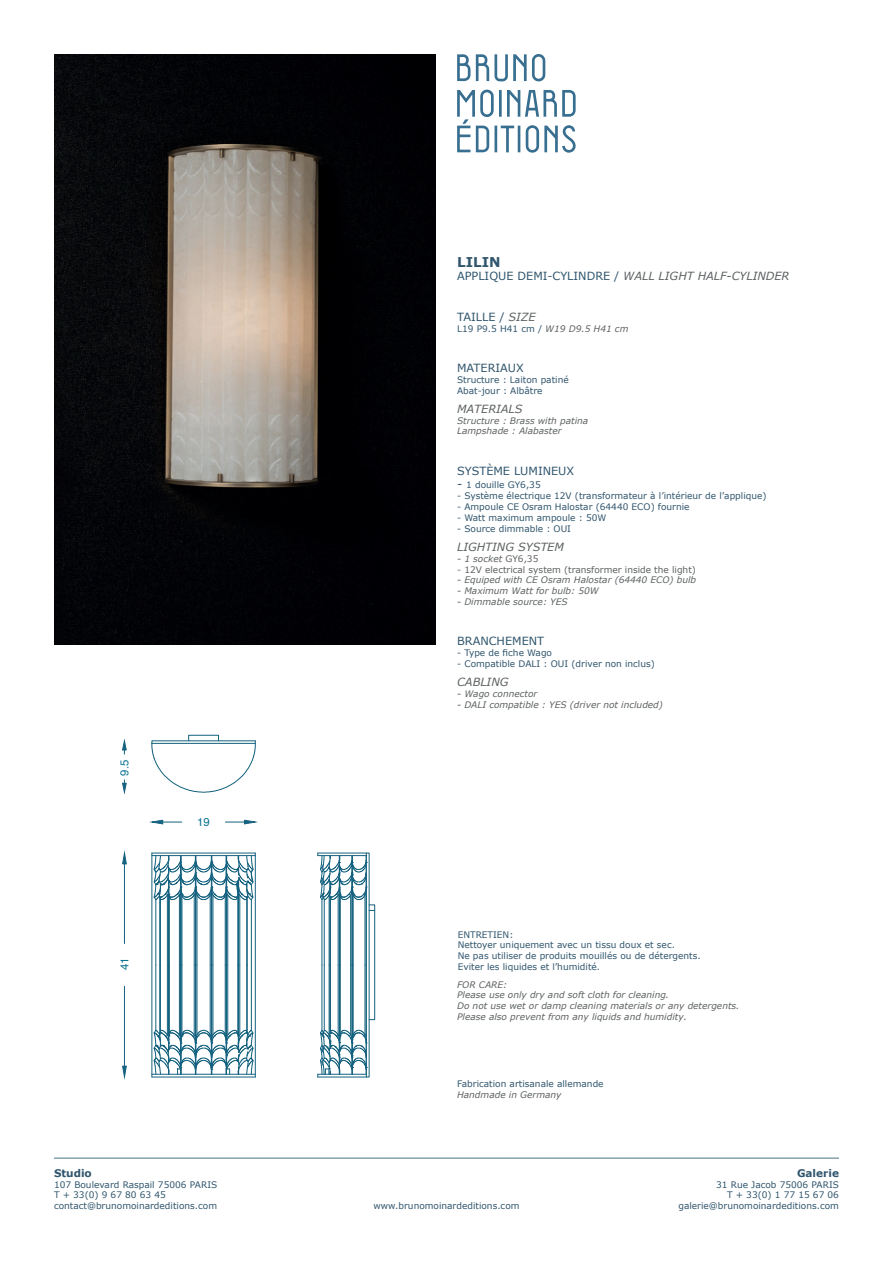
<style>
.page{position:relative;width:893px;height:1263px;background:#fff}
.page>*{position:absolute;margin:0;border:0;box-sizing:border-box;transform-origin:0 0}
.t1{font:700 13.5px "Verdana";color:#30556d}
.t2{font:11.4px "Helvetica";color:#0d7492}
.t3{font:11.25px "Verdana";color:#30556d}
.t4{font:italic 11.25px "Verdana";color:#5d6162}
.t5{font:700 10.5px "Verdana";color:#30556d}
.t6{font:9px/10.8px "Verdana";color:#30556d}
.t7{font:italic 9px/10.8px "Verdana";color:#5d6162}
.t8{font:9px "Verdana";color:#5d6162}
.s1{font-style:italic;color:#5d6162}
.s2{font-style:italic;font-size:11.25px}
.s3{font-style:normal}
</style>
<div class="page">
<hr style="left:54px;top:1158px;width:785px;height:1px;background:#4c7287">
<svg style="left:457px;top:54px;width:88px;height:28px"></svg>
<svg style="left:457px;top:89px;width:119px;height:64px"></svg>
<div style="left:188px;top:735px;width:31px;height:6px;border:1px solid #14627f"></div>
<svg style="left:151px;top:740px;width:105px;height:53px"></svg>
<hr style="left:350px;top:965px;width:1px;height:70px;background:#14627f">
<hr style="left:340px;top:965px;width:1px;height:70px;background:#14627f">
<hr style="left:329px;top:895px;width:1px;height:70px;background:#14627f">
<hr style="left:338px;top:895px;width:1px;height:70px;background:#14627f">
<hr style="left:350px;top:895px;width:1px;height:70px;background:#14627f">
<hr style="left:339px;top:890px;width:1px;height:75px;background:#14627f">
<hr style="left:340px;top:895px;width:1px;height:70px;background:#14627f">
<hr style="left:364px;top:895px;width:1px;height:70px;background:#14627f">
<hr style="left:352px;top:890px;width:1px;height:75px;background:#14627f">
<hr style="left:353px;top:895px;width:1px;height:70px;background:#14627f">
<hr style="left:364px;top:965px;width:1px;height:70px;background:#14627f">
<hr style="left:353px;top:965px;width:1px;height:70px;background:#14627f">
<hr style="left:329px;top:965px;width:1px;height:70px;background:#14627f">
<hr style="left:339px;top:965px;width:1px;height:75px;background:#14627f">
<hr style="left:338px;top:965px;width:1px;height:70px;background:#14627f">
<hr style="left:352px;top:965px;width:1px;height:75px;background:#14627f">
<hr style="left:152px;top:1076px;width:103px;height:1px;background:#14627f">
<hr style="left:152px;top:1074px;width:103px;height:1px;background:#14627f">
<hr style="left:152px;top:852px;width:103px;height:1px;background:#14627f">
<hr style="left:152px;top:855px;width:103px;height:1px;background:#14627f">
<hr style="left:151px;top:853px;width:1px;height:224px;background:#14627f">
<hr style="left:255px;top:853px;width:1px;height:224px;background:#14627f">
<hr style="left:321px;top:965px;width:1px;height:65px;background:#14627f">
<hr style="left:324px;top:965px;width:1px;height:66px;background:#14627f">
<hr style="left:330px;top:965px;width:1px;height:67px;background:#14627f">
<hr style="left:321px;top:899px;width:1px;height:66px;background:#14627f">
<hr style="left:324px;top:899px;width:1px;height:66px;background:#14627f">
<hr style="left:330px;top:897px;width:1px;height:68px;background:#14627f">
<svg style="left:370px;top:909px;width:6px;height:111px"></svg>
<div style="left:369px;top:904px;width:6px;height:7px;border:1px solid #14627f"></div>
<hr style="left:318px;top:852px;width:48px;height:1px;background:#14627f">
<div style="left:366px;top:852px;width:4px;height:225px;border:1px solid #14627f"></div>
<svg style="left:317px;top:853px;width:50px;height:48px"></svg>
<svg style="left:317px;top:1029px;width:50px;height:48px"></svg>
<svg style="left:153px;top:855px;width:101px;height:220px"></svg>
<hr style="left:124px;top:986px;width:1px;height:80px;background:#14627f">
<hr style="left:124px;top:864px;width:1px;height:79px;background:#14627f">
<svg style="left:122px;top:1066px;width:5px;height:12px"></svg>
<svg style="left:122px;top:852px;width:5px;height:12px"></svg>
<svg style="left:150px;top:820px;width:32px;height:4px"></svg>
<svg style="left:225px;top:820px;width:32px;height:4px"></svg>
<svg style="left:122px;top:740px;width:5px;height:14px"></svg>
<svg style="left:122px;top:780px;width:5px;height:13px"></svg>
<img style="left:54px;top:54px;width:382px;height:590px">
<p class="t2" style="left:116px;top:775px;width:17px;rotate:-90deg">9.5</p>
<p class="t2" style="left:116px;top:970px;width:14px;rotate:-90deg">41</p>
<p class="t2" style="left:197px;top:813px;width:14px">19</p>
<p class="t5" style="left:54px;top:1166px;width:39px">Studio</p>
<p class="t6" style="left:54px;top:1179px;width:165px">107 Boulevard Raspail 75006 PARIS<br>T + 33(0) 9 67 80 63 45 contact@brunomoinardeditions.com</p>
<h1 class="t1" style="left:457px;top:253px;width:45px">LILIN</h1>
<p class="t3" style="left:457px;top:269px;width:334px">APPLIQUE DEMI-CYLINDRE / <span class="s1">WALL LIGHT HALF-CYLINDER</span></p>
<p class="t3" style="left:457px;top:309px;width:80px">TAILLE / <span class="s1">SIZE</span></p>
<p class="t6" style="left:457px;top:323px;width:173px">L19 P9.5 H41 cm / <span class="s1">W19 D9.5 H41 cm</span></p>
<p class="t3" style="left:457px;top:361px;width:68px">MATERIAUX</p>
<p class="t6" style="left:457px;top:374px;width:113px">Structure : Laiton patiné<br>Abat-jour : Albâtre</p>
<p class="t4" style="left:457px;top:402px;width:67px">MATERIALS</p>
<p class="t7" style="left:457px;top:415px;width:133px">Structure : Brass with patina<br>Lampshade : Alabaster</p>
<p class="t3" style="left:457px;top:464px;width:119px">SYSTÈME LUMINEUX</p>
<p class="t6" style="left:457px;top:480px;width:85px"><span class="s2">-</span> 1 douille GY6,35</p>
<p class="t6" style="left:457px;top:491px;width:311px">- Système électrique 12V (transformateur à l’intérieur de l’applique)</p>
<p class="t6" style="left:457px;top:501px;width:234px">- Ampoule CE Osram Halostar (64440 ECO) fournie</p>
<p class="t6" style="left:457px;top:512px;width:151px">- Watt maximum ampoule : 50W</p>
<p class="t6" style="left:457px;top:523px;width:115px">- Source dimmable : OUI</p>
<p class="t4" style="left:457px;top:540px;width:108px">LIGHTING SYSTEM</p>
<p class="t7" style="left:457px;top:553px;width:83px">- 1 socket <span class="s3">GY6,35</span></p>
<p class="t8" style="left:457px;top:563px;width:240px">- 12V electrical system (transformer inside the light)</p>
<p class="t7" style="left:457px;top:575px;width:241px">- Equiped with CE Osram Halostar (64440 ECO) bulb</p>
<p class="t7" style="left:457px;top:586px;width:143px">- Maximum Watt for bulb: 50W</p>
<p class="t7" style="left:457px;top:596px;width:112px">- Dimmable source: YES</p>
<p class="t3" style="left:457px;top:634px;width:88px">BRANCHEMENT</p>
<p class="t6" style="left:457px;top:648px;width:96px">- Type de fiche Wago</p>
<p class="t6" style="left:457px;top:658px;width:199px">- Compatible DALI : OUI (driver non inclus)</p>
<p class="t4" style="left:457px;top:675px;width:53px">CABLING</p>
<p class="t7" style="left:457px;top:688px;width:82px">- Wago connector</p>
<p class="t7" style="left:457px;top:699px;width:207px">- DALI compatible : YES (driver not included)</p>
<p class="t6" style="left:458px;top:929px;width:244px">ENTRETIEN:<br>Nettoyer uniquement avec un tissu doux et sec.<br>Ne pas utiliser de produits mouillés ou de détergents.<br>Eviter les liquides et l’humidité.</p>
<p class="t7" style="left:457px;top:979px;width:284px">FOR CARE:<br>Please use only dry and soft cloth for cleaning.<br>Do not use wet or damp cleaning materials or any detergents.<br>Please also prevent from any liquids and humidity.</p>
<p class="t6" style="left:457px;top:1078px;width:148px">Fabrication artisanale allemande</p>
<p class="t7" style="left:457px;top:1089px;width:106px">Handmade in Germany</p>
<p class="t5" style="left:797px;top:1166px;width:43px">Galerie</p>
<p class="t6" style="left:716px;top:1179px;width:124px;text-align:right">31 Rue Jacob 75006 PARIS<br>T + 33(0) 1 77 15 67 06</p>
<p class="t6" style="left:373px;top:1201px;width:148px">www.brunomoinardeditions.com</p>
<p class="t6" style="left:678px;top:1201px;width:162px">galerie@brunomoinardeditions.com</p>
</div>
